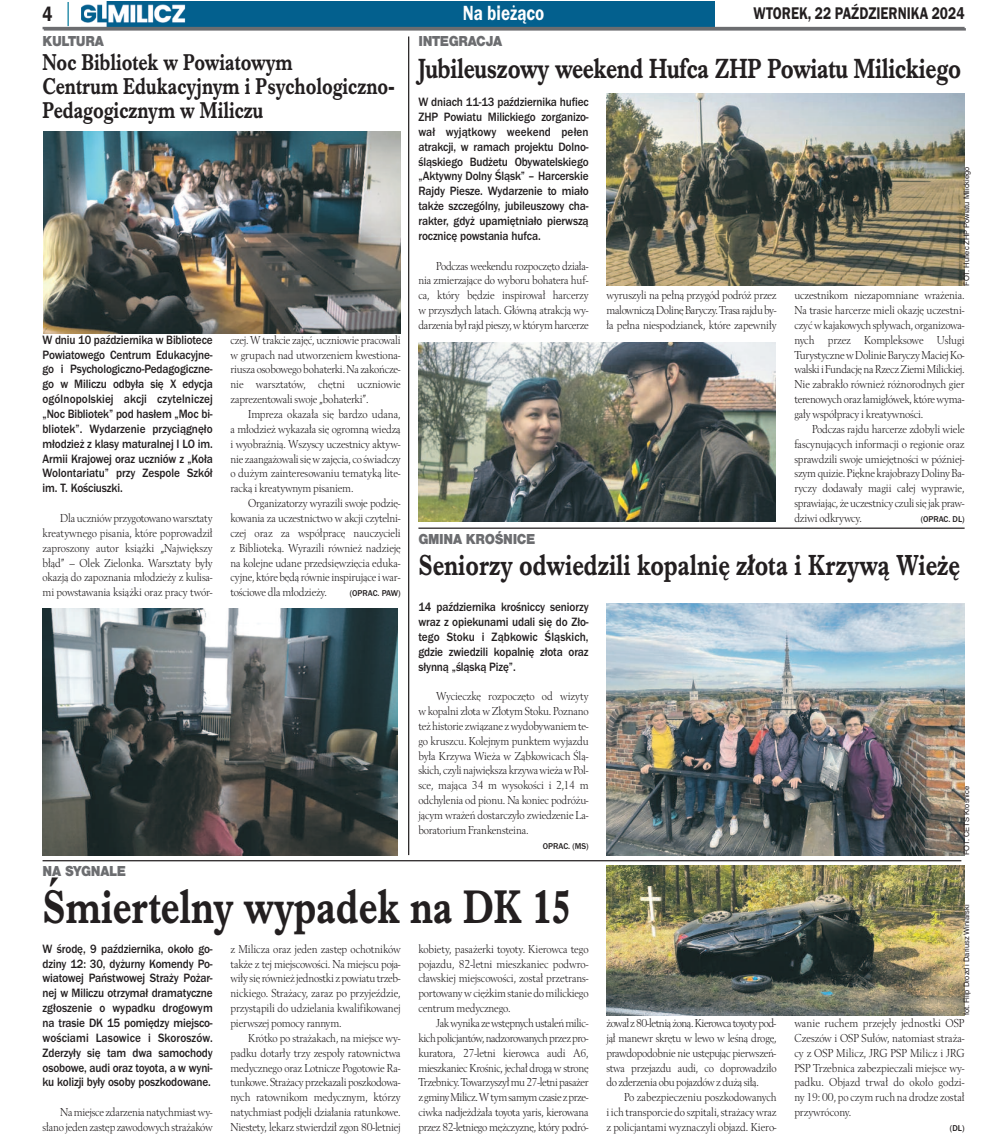
<style>
.page{position:relative;width:993px;height:1134px;background:#fff}
.page>*{position:absolute;margin:0;border:0;box-sizing:border-box;transform-origin:0 0}
.t1{font:700 48.75px "Imprint URWTCE";color:#231f20;scale:.8 1}
.t2{font:700 30px "Imprint URWTCE";color:#231f20;scale:.8 1}
.t3{font:700 28.75px "Imprint URWTCE";letter-spacing:-.01em;color:#231f20;scale:.8 1}
.t4{font:700 23.75px/23.8px "Imprint URWTCE";color:#231f20;scale:.8 1}
.t5{font:21.25px "Franklin Got URWTCE Dem";color:#fff;scale:.8 1}
.t6{font:21.25px "Franklin Got URWTCE Dem";color:#231f20;scale:.8 1}
.t7{font:17.5px "Franklin Got URWTCE Dem";color:#231f20;scale:.8 1}
.t8{font:900 15px "Nimbus San TCE";letter-spacing:-.025em;color:#6c6d70;scale:.9 1}
.t9{font:500 12.5px/14.9px "Franklin Got URWTCE";letter-spacing:-.01em;color:#231f20;text-align:justify;scale:.9 1}
.t10{font:12px/14.9px "Berling TCE";letter-spacing:-.015em;color:#231f20;text-align:justify;scale:.9 1}
.t11{font:500 8.75px "Franklin Got URWTCE";color:#231f20;scale:.95 1}
.t12{font:7.5px "Helvetica";letter-spacing:-.005em;color:#231f20}
</style>
<div class="page">
<img style="left:82px;top:2px;width:632px;height:25px">
<hr style="left:43px;top:27px;width:921px;height:2px;background:#6c6d70">
<hr style="left:67px;top:2px;width:2px;height:24px;background:#0a7c9d">
<hr style="left:44px;top:28px;width:921px;height:3px;background:#6c6d70">
<img style="left:606px;top:94px;width:358px;height:191px">
<img style="left:418px;top:343px;width:357px;height:179px">
<img style="left:606px;top:603px;width:358px;height:252px">
<img style="left:606px;top:866px;width:358px;height:149px">
<img style="left:44px;top:131px;width:356px;height:202px">
<img style="left:43px;top:608px;width:354px;height:247px">
<hr style="left:408px;top:36px;width:1px;height:819px;background:#231f20">
<hr style="left:418px;top:527px;width:546px;height:2px;background:#231f20">
<hr style="left:43px;top:860px;width:918px;height:1px;background:#231f20">
<h3 class="t6" style="left:43px;top:1px;width:14px">4</h3>
<h3 class="t5" style="left:462px;top:0;width:103px">Na bieżąco</h3>
<h3 class="t7" style="left:753px;top:3px;width:265px">WTOREK, 22 PAŹDZIERNIKA 2024</h3>
<p class="t8" style="left:43px;top:33px;width:70px">KULTURA</p>
<h3 class="t4" style="left:43px;top:50px;width:442px">Noc Bibliotek w Powiatowym<br>Centrum Edukacyjnym i Psychologiczno-<br>Pedagogicznym w Miliczu</h3>
<p class="t8" style="left:418px;top:33px;width:94px">INTEGRACJA</p>
<h3 class="t3" style="left:418px;top:51px;width:679px">Jubileuszowy weekend Hufca ZHP Powiatu Milickiego</h3>
<p class="t9" style="left:418px;top:94px;width:190px">W dniach 11-13 października hufiec ZHP Powiatu Milickiego zorganizo&shy;wał wyjątkowy weekend pełen atrakcji, w ramach projektu Dolno&shy;śląskiego Budżetu Obywatelskiego „Aktywny Dolny Śląsk” – Harcerskie Rajdy Piesze. Wydarzenie to miało także szczególny, jubileuszowy cha&shy;rakter, gdyż upamiętniało pierwszą rocznicę powstania hufca.</p>
<p class="t10" style="left:418px;top:258px;width:190px;text-indent:18px">Podczas weekendu rozpoczęto działa&shy;nia zmierzające do wyboru bohatera huf&shy;ca, który będzie inspirował harcerzy w przyszłych latach. Główną atrakcją wy&shy;darzeniabyłrajdpieszy,wktórymharcerze</p>
<p class="t12" style="left:963px;top:286px;width:121px;rotate:-90deg">FOT. Hufiec ZHP Powiatu Milickiego</p>
<p class="t10" style="left:606px;top:288px;width:190px">wyruszyli na pełną przygód podróż przez malownicząDolinęBaryczy.Trasa rajduby&shy;ła pełna niespodzianek, które zapewniły</p>
<p class="t10" style="left:794px;top:288px;width:190px">uczestnikom niezapomniane wrażenia.<br>Na trasie harcerze mieli okazję uczestni&shy;czyć wkajakowych spływach, organizowa&shy;nych przez Kompleksowe Usługi TurystycznewDolinieBaryczyMaciejKo&shy;walskii FundacjęnaRzeczZiemiMilickiej.<br>Nie zabrakło również różnorodnych gier terenowychoraz łamigłówek, którewyma&shy;gały współpracy i kreatywności.</p>
<p class="t10" style="left:794px;top:421px;width:190px;text-indent:18px">Podczas rajdu harcerze zdobyli wiele fascynujących informacji o regionie oraz sprawdzili swoje umiejętności w później&shy;szym quizie. Piękne krajobrazyDolinyBa&shy;ryczy dodawały magii całej wyprawie, sprawiając, żeuczestnicy czulisię jakpraw&shy;dziwi odkrywcy.</p>
<p class="t9" style="left:43px;top:332px;width:190px">W dniu 10 października w Bibliotece Powiatowego Centrum Edukacyjne&shy;go i Psychologiczno-Pedagogiczne&shy;go w Miliczu odbyła się X edycja ogólnopolskiej akcji czytelniczej „Noc Bibliotek” pod hasłem „Moc bi&shy;bliotek”. Wydarzenie przyciągnęło młodzież z klasy maturalnej I LO im.<br>Armii Krajowej oraz uczniów z „Koła Wolontariatu” przy Zespole Szkół im. T. Kościuszki.</p>
<p class="t10" style="left:43px;top:510px;width:190px;text-indent:18px">Dlauczniówprzygotowanowarsztaty kreatywnego pisania, które poprowadził zaproszony autor książki „Największy błąd” – Olek Zielonka. Warsztaty były okazją do zapoznania młodzieży z kulisa&shy;mi powstawania książki oraz pracy twór-</p>
<p class="t10" style="left:230px;top:332px;width:190px">czej. W trakcie zajęć, uczniowie pracowali w grupach nad utworzeniem kwestiona&shy;riusza osobowego bohaterki.Na zakończe&shy;nie warsztatów, chętni uczniowie zaprezentowali swoje „bohaterki”.</p>
<p class="t10" style="left:230px;top:406px;width:190px;text-indent:18px">Impreza okazała się bardzo udana, a młodzież wykazała się ogromną wiedzą i wyobraźnią. Wszyscy uczestnicy aktyw&shy;nie zaangażowalisięwzajęcia, co świadczy o dużym zainteresowaniu tematyką lite&shy;racką i kreatywnym pisaniem.</p>
<p class="t10" style="left:230px;top:496px;width:190px;text-indent:18px">Organizatorzy wyrazili swoje podzię&shy;kowania za uczestnictwo w akcji czytelni&shy;czej oraz za współpracę nauczycieli z Biblioteką. Wyrazili również nadzieję na kolejne udane przedsięwzięcia eduka&shy;cyjne, które będą równie inspirujące i war&shy;tościowe dla młodzieży.</p>
<p class="t11" style="left:920px;top:514px;width:48px">(OPRAC. DL)</p>
<p class="t8" style="left:418px;top:530px;width:131px">GMINA KROŚNICE</p>
<h2 class="t2" style="left:418px;top:547px;width:678px">Seniorzy odwiedzili kopalnię złota i Krzywą Wieżę</h2>
<p class="t11" style="left:349px;top:588px;width:55px">(OPRAC. PAW)</p>
<p class="t9" style="left:418px;top:599px;width:190px">14 października krośniccy seniorzy wraz z opiekunami udali się do Zło&shy;tego Stoku i Ząbkowic Śląskich, gdzie zwiedzili kopalnię złota oraz słynną „śląską Pizę”.</p>
<p class="t10" style="left:418px;top:689px;width:190px;text-indent:18px">Wycieczkę rozpoczęto od wizyty w kopalni złota w Złotym Stoku. Poznano teżhistorie związane zwydobywaniemte&shy;go kruszcu. Kolejnym punktem wyjazdu była Krzywa Wieża w Ząbkowicach Ślą&shy;skich, czylinajwiększa krzywawieżawPol&shy;sce, mająca 34 m wysokości i 2,14 m odchylenia od pionu. Na koniec podróżu&shy;jącym wrażeń dostarczyło zwiedzenie La&shy;boratorium Frankensteina.</p>
<p class="t11" style="left:542px;top:841px;width:50px">OPRAC. (MS)</p>
<p class="t8" style="left:43px;top:862px;width:94px">NA SYGNALE</p>
<h1 class="t1" style="left:43px;top:878px;width:662px">Śmiertelny wypadek na DK 15</h1>
<p class="t9" style="left:43px;top:941px;width:191px">W środę, 9 października, około go&shy;dziny 12: 30, dyżurny Komendy Po&shy;wiatowej Państwowej Straży Pożar&shy;nej w Miliczu otrzymał dramatyczne zgłoszenie o wypadku drogowym na trasie DK 15 pomiędzy miejsco&shy;wościami Lasowice i Skoroszów.<br>Zderzyły się tam dwa samochody osobowe, audi oraz toyota, a w wyni&shy;ku kolizji były osoby poszkodowane.</p>
<p class="t10" style="left:43px;top:1104px;width:190px;text-align:right">Namiejsce zdarzenianatychmiastwy&shy;słano jedenzastęp zawodowych strażaków</p>
<p class="t10" style="left:230px;top:941px;width:191px">z Milicza oraz jeden zastęp ochotników także z tej miejscowości. Na miejscu poja&shy;wiły się również jednostki zpowiatutrzeb&shy;nickiego. Strażacy, zaraz po przyjeździe, przystąpili do udzielania kwalifikowanej pierwszej pomocy rannym.</p>
<p class="t10" style="left:230px;top:1030px;width:190px;text-indent:18px">Krótko po strażakach, na miejsce wy&shy;padku dotarły trzy zespoły ratownictwa medycznego oraz Lotnicze Pogotowie Ra&shy;tunkowe. Strażacyprzekazaliposzkodowa&shy;nych ratownikom medycznym, którzy natychmiast podjęli działania ratunkowe.<br>Niestety, lekarz stwierdził zgon 80-letniej</p>
<p class="t10" style="left:418px;top:941px;width:190px">kobiety, pasażerki toyoty. Kierowca tego pojazdu, 82-letni mieszkaniec podwro&shy;cławskiej miejscowości, został przetrans&shy;portowanywciężkimstanie domilickiego centrum medycznego.</p>
<p class="t10" style="left:418px;top:1015px;width:190px;text-indent:18px">Jakwynikazewstępnychustaleńmilic&shy;kichpolicjantów,nadzorowanychprzezpro&shy;kuratora, 27-letni kierowca audi A6, mieszkaniec Krośnic, jechał drogą w stronę Trzebnicy.Towarzyszyłmu27-letnipasażer zgminyMilicz.Wtymsamymczasiezprze&shy;ciwka nadjeżdżała toyota yaris, kierowana przez 82-letniego mężczyznę, który podró-</p>
<p class="t10" style="left:606px;top:1015px;width:190px">żowałz80-letniążoną.Kierowcatoyotypod&shy;jął manewr skrętu w lewo w leśną drogę, prawdopodobnie nie ustępując pierwszeń&shy;stwa przejazdu audi, co doprowadziło do zderzenia obu pojazdów z dużą siłą.</p>
<p class="t10" style="left:606px;top:1090px;width:190px;text-indent:18px">Po zabezpieczeniu poszkodowanych i ich transporcie do szpitali, strażacy wraz z policjantami wyznaczyli objazd. Kiero-</p>
<p class="t12" style="left:963px;top:855px;width:70px;rotate:-90deg">FOT. CETS Krośnice</p>
<p class="t12" style="left:963px;top:1015px;width:112px;rotate:-90deg">fot. Filip Drozd i Dariusz Winiarski</p>
<p class="t10" style="left:794px;top:1015px;width:190px">wanie ruchem przejęły jednostki OSP Czeszów i OSP Sułów, natomiast straża&shy;cy z OSP Milicz, JRG PSP Milicz i JRG PSP Trzebnica zabezpieczali miejsce wy&shy;padku. Objazd trwał do około godzi&shy;ny 19: 00, po czym ruch na drodze został przywrócony.</p>
<p class="t11" style="left:949px;top:1123px;width:17px">(DL)</p>
</div>
